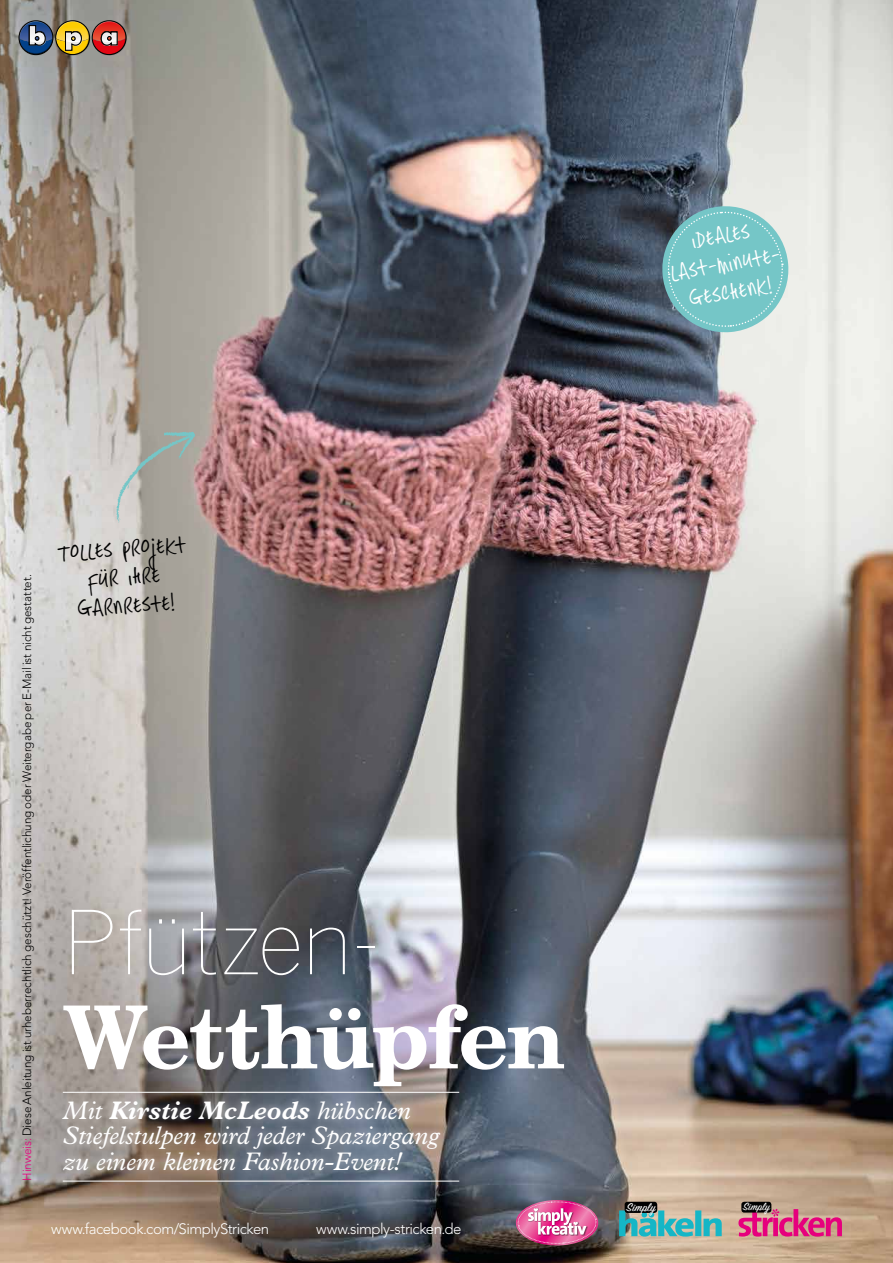
<style>
.page{position:relative;width:893px;height:1263px;background:#fff}
.page>*{position:absolute;margin:0;border:0;box-sizing:border-box;transform-origin:0 0}
.t1{font:700 87px "New Century Schlbk";letter-spacing:-.025em;color:#fff}
.t2{font:100 87px "Benton Sans";letter-spacing:-.015em;color:#fff}
.t3{font:30px/28.5px "DK Hasty Tasty";color:#000;text-align:center}
.t4{font:30px/28.5px "DK Hasty Tasty";color:#fff;text-align:center}
.t5{font:italic 25.5px/25.5px "Plantin Std";color:#fff}
.t6{font:300 15px "Avenir";letter-spacing:-.03em;color:#fff}
.t7{font:13.05px "Sign Painter House Script";letter-spacing:.005em;color:#fff}
.t8{font:300 12px "Avenir";letter-spacing:-.005em;color:#000}
.t9{font:12px "Sign Painter House Script";letter-spacing:.005em;color:#fff}
.s1{color:#e6007d}
.s2{font-weight:700}
</style>
<div class="page">
<img style="left:0;top:0;width:893px;height:1263px">
<svg style="left:660px;top:203px;width:131px;height:132px;background:#81bcbe"></svg>
<svg style="left:116px;top:431px;width:80px;height:92px;background:#afb0a9"></svg>
<div style="left:54px;top:1082px;width:412px;height:109px;background:#fff;opacity:.56"></div>
<hr style="left:63px;top:1092px;width:396px;height:1px;background:#fff">
<hr style="left:63px;top:1181px;width:396px;height:1px;background:#fff">
<div style="left:18px;top:20px;width:110px;height:36px;background:#000;opacity:.32"></div>
<div style="left:92px;top:20px;width:33px;height:27px;background:#fff;opacity:.75"></div>
<div style="left:55px;top:20px;width:33px;height:27px;background:#fff;opacity:.75"></div>
<div style="left:19px;top:20px;width:33px;height:26px;background:#fff;opacity:.75"></div>
<img style="left:19px;top:21px;width:107px;height:34px">
<svg style="left:733px;top:1184px;width:115px;height:79px;background:#c9918b"></svg>
<div style="left:741px;top:1202px;width:30px;height:10px;background:#000;border-radius:3px"></div>
<svg style="left:619px;top:1210px;width:103px;height:26px;background:#66b7b5"></svg>
<div style="left:625px;top:1202px;width:32px;height:11px;background:#000;border-radius:3px"></div>
<img style="left:513px;top:1197px;width:88px;height:51px">
<h2 class="t4" style="left:664px;top:236px;width:118px;rotate:-10deg">Ideales<br>Last-Minute-<br>Geschenk!</h2>
<p class="t8" style="left:20px;top:1181px;width:608px;rotate:-90deg"><span class="s1">Hinweis:</span> Diese Anleitung ist urheberrechtlich geschützt! Veröffentlichung oder Weitergabe per E-Mail ist nicht gestattet.</p>
<h2 class="t3" style="left:57px;top:543px;width:130px;rotate:-4deg">Tolles Projekt für Ihre<br>Garnreste!</h2>
<h1 class="t2" style="left:63px;top:892px;width:319px">Pfützen-</h1>
<h1 class="t1" style="left:63px;top:982px;width:505px">Wetthüpfen</h1>
<h3 class="t5" style="left:63px;top:1097px;width:378px">Mit <span class="s2">Kirstie McLeods</span> hübschen<br>Stiefelstulpen wird jeder Spaziergang zu einem kleinen Fashion-Event!</h3>
<p class="t6" style="left:51px;top:1219px;width:220px">www.facebook.com/SimplyStricken</p>
<p class="t6" style="left:316px;top:1219px;width:147px">www.simply-stricken.de</p>
<p class="t7" style="left:626px;top:1199px;width:31px">Simply</p>
<p class="t9" style="left:743px;top:1199px;width:28px">Simply</p>
</div>
